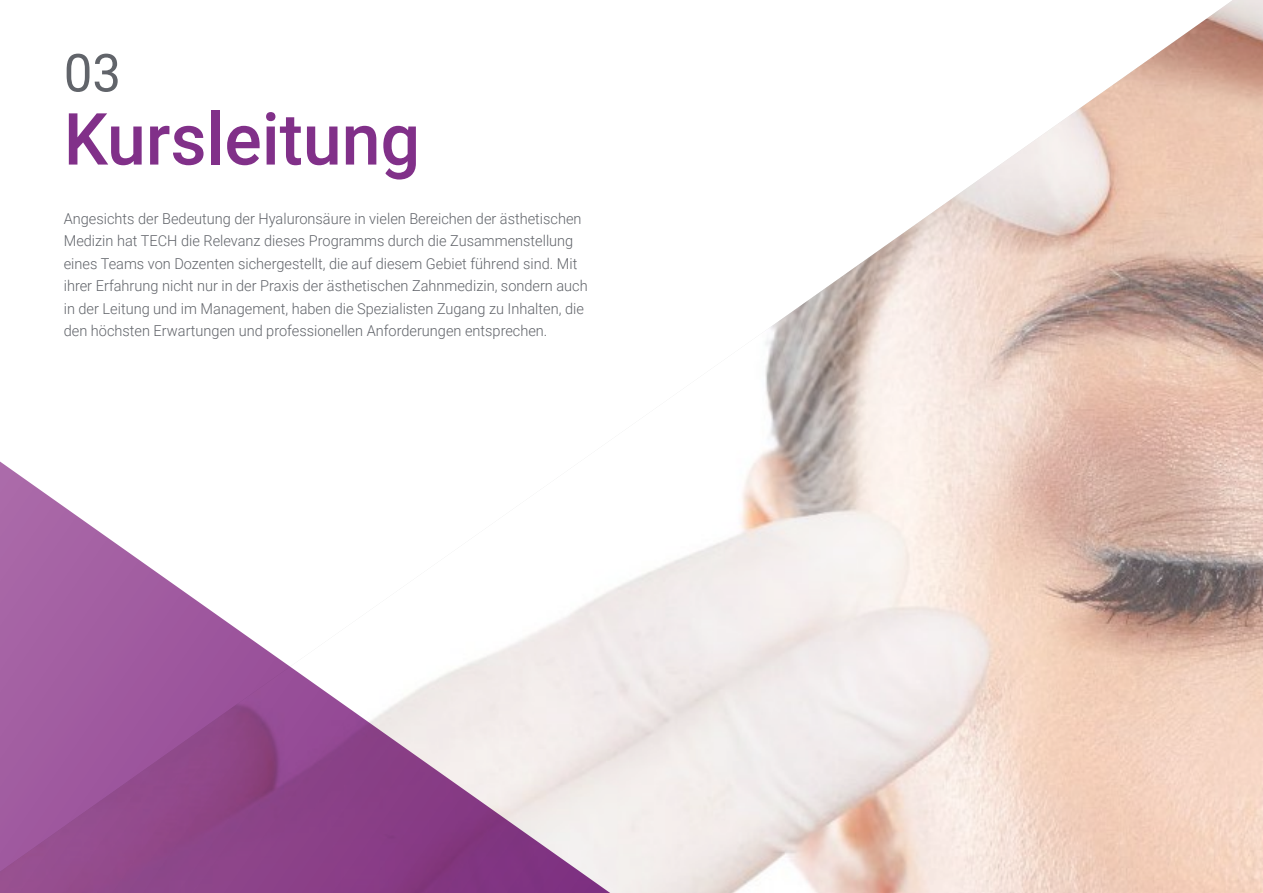
<style>
.page{position:relative;width:1263px;height:893px;background:#fff}
.page>*{position:absolute;margin:0;border:0;box-sizing:border-box;transform-origin:0 0}
.t1{font:500 72px "Roboto";color:#813089}
.t2{font:52.5px "Roboto";color:#61646a}
.t3{font:300 15px/22.5px "Roboto";color:#61646a}
</style>
<div class="page">
<img style="left:640px;top:0;width:623px;height:893px">
<svg style="left:0;top:461px;width:640px;height:432px"></svg>
<h2 class="t2" style="left:64px;top:36px;width:59px">03</h2>
<h1 class="t1" style="left:64px;top:89px;width:358px">Kursleitung</h1>
<p class="t3" style="left:64px;top:207px;width:525px">Angesichts der Bedeutung der Hyaluronsäure in vielen Bereichen der ästhetischen Medizin hat TECH die Relevanz dieses Programms durch die Zusammenstellung eines Teams von Dozenten sichergestellt, die auf diesem Gebiet führend sind. Mit ihrer Erfahrung nicht nur in der Praxis der ästhetischen Zahnmedizin, sondern auch in der Leitung und im Management, haben die Spezialisten Zugang zu Inhalten, die den höchsten Erwartungen und professionellen Anforderungen entsprechen.</p>
</div>
